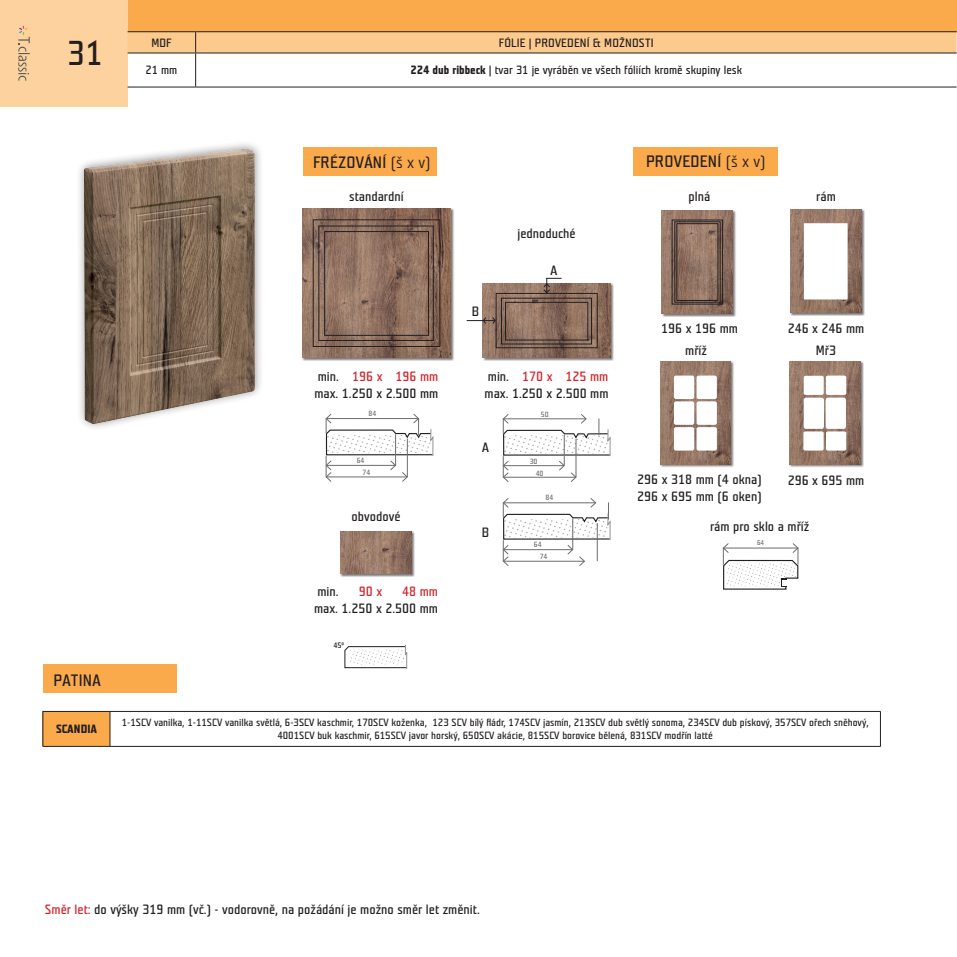
<style>
.page{position:relative;width:957px;height:957px;background:#fff}
.page>*{position:absolute;margin:0;border:0;box-sizing:border-box;transform-origin:0 0}
.t1{font:34.5px "Teuton Normal";color:#231f20}
.t2{font:16.5px "Teuton Normal";letter-spacing:.015em;color:#231f20}
.t3{font:13.5px "Teuton Normal";color:#231f20}
.t4{font:13.5px "Teuton Normal";color:#d1232a}
.t5{font:12px "Teuton Normal";color:#231f20}
.t6{font:700 12px "Teuton Normal";letter-spacing:.015em;color:#231f20}
.t7{font:10.5px/12.6px "Teuton Normal";color:#231f20;text-align:center}
.t8{font:7.95px "Teuton Normal";color:#231f20}
.t9{font:7.5px "Teuton Normal";color:#6c6d70}
.t10{font:6.9px "Teuton Normal";color:#6c6d70}
.s1{font-weight:700}
.s2{font-family:"Teuton Weiss";font-weight:700}
.s3{color:#231f20}
.s4{color:#d1232a}
</style>
<div class="page">
<div style="left:633px;top:147px;width:145px;height:29px;background:#faaa4a"></div>
<div style="left:303px;top:147px;width:133px;height:29px;background:#faaa4a"></div>
<div style="left:106px;top:0;width:851px;height:32px;background:#faaa4a"></div>
<div style="left:0;top:0;width:128px;height:106px;background:#fdd29f"></div>
<svg style="left:128px;top:32px;width:828px;height:21px;background:#f5c38a"></svg>
<hr style="left:195px;top:53px;width:1px;height:34px;background:#231f20">
<hr style="left:128px;top:87px;width:68px;height:1px;background:#231f20">
<hr style="left:196px;top:87px;width:760px;height:1px;background:#231f20">
<hr style="left:128px;top:31px;width:68px;height:1px;background:#231f20">
<hr style="left:196px;top:31px;width:760px;height:1px;background:#231f20">
<hr style="left:128px;top:53px;width:68px;height:1px;background:#231f20">
<hr style="left:196px;top:53px;width:760px;height:1px;background:#231f20">
<div style="left:789px;top:361px;width:75px;height:107px;background:#231f20;opacity:.6"></div>
<img style="left:789px;top:361px;width:71px;height:103px">
<div style="left:660px;top:361px;width:74px;height:107px;background:#231f20;opacity:.6"></div>
<img style="left:660px;top:361px;width:71px;height:103px">
<div style="left:790px;top:209px;width:75px;height:107px;background:#231f20;opacity:.6"></div>
<img style="left:790px;top:210px;width:71px;height:103px">
<div style="left:662px;top:210px;width:74px;height:107px;background:#231f20;opacity:.6"></div>
<img style="left:662px;top:210px;width:71px;height:104px">
<div style="left:672px;top:220px;width:51px;height:84px;border:1px solid #231f20"></div>
<div style="left:674px;top:222px;width:46px;height:80px;border:1px solid #231f20"></div>
<div style="left:677px;top:224px;width:41px;height:76px;border:1px solid #231f20"></div>
<div style="left:75px;top:140px;width:189px;height:291px;background:#231f20;opacity:.5"></div>
<img style="left:75px;top:147px;width:188px;height:284px">
<div style="left:804px;top:223px;width:43px;height:76px;background:#fff"></div>
<div style="left:674px;top:375px;width:20px;height:24px;background:#fff;border-radius:2px"></div>
<div style="left:674px;top:401px;width:20px;height:24px;background:#fff;border-radius:2px"></div>
<div style="left:674px;top:427px;width:20px;height:23px;background:#fff;border-radius:2px"></div>
<div style="left:696px;top:375px;width:21px;height:24px;background:#fff;border-radius:2px"></div>
<div style="left:696px;top:401px;width:21px;height:24px;background:#fff;border-radius:2px"></div>
<div style="left:696px;top:427px;width:21px;height:23px;background:#fff;border-radius:2px"></div>
<div style="left:803px;top:376px;width:20px;height:19px;background:#fff;border-radius:2px"></div>
<div style="left:803px;top:398px;width:21px;height:31px;background:#fff;border-radius:2px"></div>
<div style="left:803px;top:431px;width:20px;height:19px;background:#fff;border-radius:2px"></div>
<div style="left:826px;top:375px;width:20px;height:20px;background:#fff;border-radius:2px"></div>
<div style="left:825px;top:398px;width:21px;height:31px;background:#fff;border-radius:2px"></div>
<div style="left:826px;top:431px;width:20px;height:19px;background:#fff;border-radius:2px"></div>
<svg style="left:722px;top:543px;width:77px;height:47px"></svg>
<div style="left:483px;top:283px;width:131px;height:78px;background:#231f20;opacity:.6"></div>
<img style="left:483px;top:284px;width:127px;height:73px">
<div style="left:495px;top:293px;width:103px;height:55px;border:1px solid #231f20"></div>
<div style="left:505px;top:302px;width:83px;height:38px;border:1px solid #231f20"></div>
<div style="left:501px;top:298px;width:91px;height:46px;border:1px solid #231f20"></div>
<div style="left:340px;top:531px;width:75px;height:46px;background:#231f20;opacity:.6"></div>
<img style="left:340px;top:531px;width:71px;height:42px">
<svg style="left:344px;top:644px;width:64px;height:25px"></svg>
<img style="left:350px;top:649px;width:54px;height:15px">
<div style="left:302px;top:209px;width:152px;height:152px;background:#231f20;opacity:.6"></div>
<img style="left:302px;top:209px;width:149px;height:148px">
<div style="left:313px;top:219px;width:127px;height:128px;border:1px solid #231f20"></div>
<div style="left:324px;top:231px;width:105px;height:104px;border:1px solid #231f20"></div>
<div style="left:319px;top:226px;width:114px;height:115px;border:1px solid #231f20"></div>
<svg style="left:325px;top:413px;width:109px;height:69px"></svg>
<svg style="left:467px;top:316px;width:29px;height:8px"></svg>
<svg style="left:543px;top:278px;width:18px;height:16px"></svg>
<svg style="left:502px;top:414px;width:109px;height:68px"></svg>
<svg style="left:502px;top:498px;width:109px;height:68px"></svg>
<div style="left:43px;top:664px;width:134px;height:29px;background:#faaa4a"></div>
<div style="left:43px;top:711px;width:67px;height:35px;background:#faaa4a"></div>
<hr style="left:43px;top:711px;width:67px;height:1px;background:#231f20">
<hr style="left:43px;top:712px;width:1px;height:34px;background:#231f20">
<hr style="left:110px;top:711px;width:771px;height:1px;background:#231f20">
<hr style="left:110px;top:712px;width:1px;height:34px;background:#231f20">
<hr style="left:880px;top:712px;width:1px;height:34px;background:#231f20">
<hr style="left:43px;top:746px;width:67px;height:1px;background:#231f20">
<hr style="left:110px;top:746px;width:771px;height:1px;background:#231f20">
<svg style="left:18px;top:26px;width:12px;height:55px"></svg>
<p class="t1" style="left:67px;top:36px;width:37px">31</p>
<p class="t5" style="left:151px;top:36px;width:21px">MDF</p>
<p class="t5" style="left:499px;top:36px;width:156px">FÓLIE | PROVEDENÍ &amp; MOŽNOSTI</p>
<p class="t5" style="left:145px;top:64px;width:33px">21 mm</p>
<p class="t5" style="left:410px;top:64px;width:333px"><span class="s1">224 dub ribbeck</span> | tvar 31 je vyráběn ve všech fóliích kromě skupiny lesk</p>
<p class="t2" style="left:313px;top:154px;width:119px">FRÉZOVÁNÍ <span class="s2">(š x v)</span></p>
<p class="t2" style="left:646px;top:153px;width:121px">PROVEDENÍ <span class="s2">(š x v)</span></p>
<p class="t3" style="left:349px;top:190px;width:56px">standardní</p>
<p class="t3" style="left:688px;top:190px;width:23px">plná</p>
<p class="t3" style="left:816px;top:190px;width:21px">rám</p>
<p class="t3" style="left:517px;top:226px;width:60px">jednoduché</p>
<p class="t3" style="left:550px;top:264px;width:8px">A</p>
<p class="t3" style="left:472px;top:305px;width:9px">B</p>
<p class="t3" style="left:661px;top:321px;width:78px">196 x 196 mm</p>
<p class="t3" style="left:787px;top:321px;width:78px">246 x 246 mm</p>
<p class="t3" style="left:685px;top:343px;width:23px">mříž</p>
<p class="t3" style="left:816px;top:343px;width:22px">Mř3</p>
<p class="t4" style="left:318px;top:370px;width:122px"><span class="s3">min.</span> 196 x 196 mm</p>
<p class="t3" style="left:314px;top:386px;width:125px">max. 1.250 x 2.500 mm</p>
<p class="t4" style="left:488px;top:370px;width:122px"><span class="s3">min.</span> 170 x 125 mm</p>
<p class="t3" style="left:484px;top:386px;width:125px">max. 1.250 x 2.500 mm</p>
<p class="t9" style="left:368px;top:410px;width:9px">84</p>
<p class="t9" style="left:541px;top:410px;width:9px">50</p>
<p class="t3" style="left:482px;top:440px;width:8px">A</p>
<p class="t9" style="left:357px;top:457px;width:9px">64</p>
<p class="t9" style="left:530px;top:457px;width:9px">30</p>
<p class="t9" style="left:362px;top:468px;width:9px">74</p>
<p class="t9" style="left:536px;top:469px;width:9px">40</p>
<p class="t9" style="left:545px;top:494px;width:9px">84</p>
<p class="t3" style="left:637px;top:473px;width:126px">296 x 318 mm (4 okna)</p>
<p class="t3" style="left:637px;top:489px;width:126px">296 x 695 mm (6 oken)</p>
<p class="t3" style="left:787px;top:473px;width:78px">296 x 695 mm</p>
<p class="t3" style="left:352px;top:509px;width:50px">obvodové</p>
<p class="t3" style="left:482px;top:525px;width:9px">B</p>
<p class="t3" style="left:710px;top:519px;width:101px">rám pro sklo a mříž</p>
<p class="t9" style="left:534px;top:541px;width:9px">64</p>
<p class="t10" style="left:757px;top:539px;width:9px">64</p>
<p class="t9" style="left:540px;top:553px;width:9px">74</p>
<p class="t3" style="left:317px;top:585px;width:23px">min.</p>
<p class="t4" style="left:359px;top:585px;width:25px">90 x</p>
<p class="t4" style="left:402px;top:585px;width:37px">48 mm</p>
<p class="t3" style="left:314px;top:601px;width:125px">max. 1.250 x 2.500 mm</p>
<p class="t8" style="left:333px;top:641px;width:12px">45°</p>
<p class="t2" style="left:54px;top:671px;width:49px">PATINA</p>
<p class="t6" style="left:56px;top:723px;width:42px">SCANDIA</p>
<p class="t7" style="left:122px;top:717px;width:748px">1-1SCV vanilka, 1-11SCV vanilka světlá, 6-3SCV kaschmir, 170SCV koženka, 123 SCV bílý fládr, 174SCV jasmín, 213SCV dub světlý sonoma, 234SCV dub pískový, 357SCV ořech sněhový,<br>4001SCV buk kaschmir, 615SCV javor horský, 650SCV akácie, 815SCV borovice bělená, 831SCV modřín latté</p>
<p class="t3" style="left:45px;top:903px;width:436px"><span class="s4">Směr let:</span> do výšky 319 mm (vč.) - vodorovně, na požádání je možno směr let změnit.</p>
</div>
